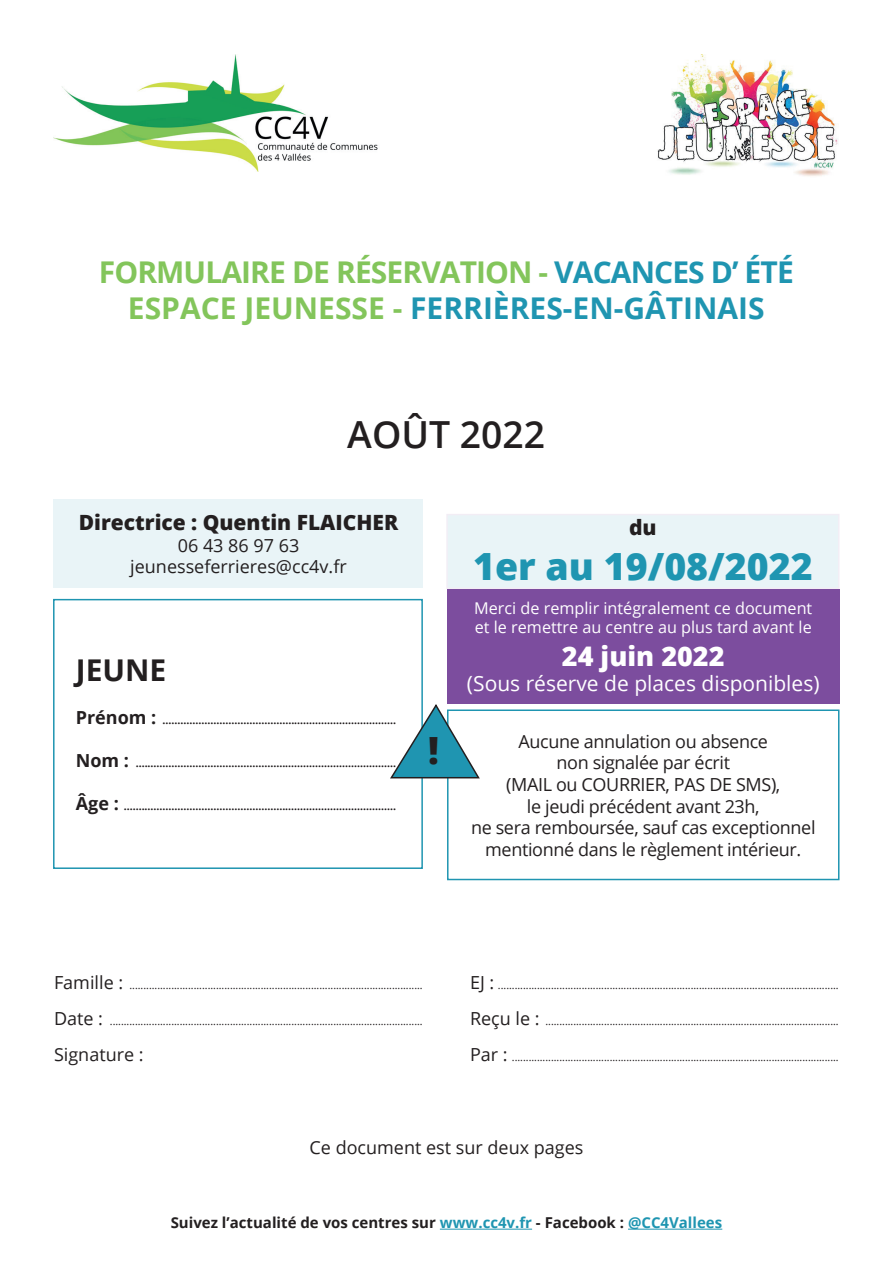
<style>
.page{position:relative;width:893px;height:1263px;background:#fff}
.page>*{position:absolute;margin:0;border:0;box-sizing:border-box;transform-origin:0 0}
.t1{font:800 37.5px "Open Sans";color:#1f95b1}
.t2{font:800 37.5px "Open Sans";color:#231f20}
.t3{font:600 37.35px "Open Sans";color:#231f20}
.t4{font:700 30px/36px "Open Sans";letter-spacing:-.03em;color:#83c55b;text-align:center}
.t5{font:700 30px "Open Sans";color:#231f20}
.t6{font:800 27px "Open Sans";color:#fff}
.t7{font:21px "Open Sans";color:#fff}
.t8{font:800 21px "Open Sans";color:#231f20}
.t9{font:18px/21.6px "Open Sans";letter-spacing:-.02em;color:#231f20;text-align:center}
.t10{font:18px/21.6px "Open Sans";color:#231f20;text-align:center}
.t11{font:16.2px/19.5px "Open Sans";color:#fff}
.t12{font:700 15px "Open Sans";color:#231f20}
.t13{font:10.5px "Open Sans";color:#231f20}
.t14{font:700 10.5px "Open Sans";color:#231f20}
.s1{color:#1f95b1}
.s2{font-size:18px}
</style>
<div class="page">
<hr style="left:440px;top:1229px;width:92px;height:1px;background:#1f95b1">
<hr style="left:628px;top:1229px;width:94px;height:1px;background:#1f95b1">
<div style="left:446px;top:514px;width:393px;height:75px;background:#e9f4f7"></div>
<img style="left:54px;top:54px;width:324px;height:117px">
<div style="left:54px;top:500px;width:369px;height:88px;background:#e9f4f7"></div>
<div style="left:447px;top:589px;width:392px;height:114px;background:#7c4d9e"></div>
<div style="left:53px;top:599px;width:370px;height:270px;border:2px solid #1f95b1"></div>
<div style="left:447px;top:709px;width:392px;height:171px;border:2px solid #1f95b1"></div>
<svg style="left:390px;top:703px;width:91px;height:76px"></svg>
<img style="left:657px;top:54px;width:181px;height:122px">
<h3 class="t4" style="left:99px;top:253px;width:696px">FORMULAIRE DE RÉSERVATION - <span class="s1">VACANCES D’ ÉTÉ<br></span>ESPACE JEUNESSE - <span class="s1">FERRIÈRES-EN-GÂTINAIS</span></h3>
<h2 class="t3" style="left:347px;top:409px;width:199px">AOÛT 2022</h2>
<h3 class="t8" style="left:79px;top:506px;width:321px">Directrice : Quentin FLAICHER</h3>
<h3 class="t10" style="left:130px;top:534px;width:218px">06 43 86 97 63 jeunesseferrieres@cc4v.fr</h3>
<h3 class="t5" style="left:76px;top:648px;width:92px">JEUNE</h3>
<p class="t14" style="left:76px;top:712px;width:322px"><span class="s2">Prénom :</span> ..............................................................................</p>
<p class="t14" style="left:76px;top:756px;width:322px"><span class="s2">Nom :</span> .......................................................................................</p>
<p class="t14" style="left:76px;top:799px;width:322px"><span class="s2">Âge :</span> ...........................................................................................</p>
<h1 class="t2" style="left:428px;top:722px;width:12px">!</h1>
<h3 class="t8" style="left:629px;top:511px;width:29px">du</h3>
<h1 class="t1" style="left:473px;top:538px;width:341px">1er au 19/08/2022</h1>
<h3 class="t11" style="left:474px;top:598px;width:340px">Merci de remplir intégralement ce document et le remettre au centre au plus tard avant le</h3>
<h3 class="t6" style="left:562px;top:635px;width:164px">24 juin 2022</h3>
<h3 class="t7" style="left:467px;top:669px;width:354px">(Sous réserve de places disponibles)</h3>
<h3 class="t9" style="left:471px;top:730px;width:346px">Aucune annulation ou absence<br>non signalée par écrit<br>(MAIL ou COURRIER, PAS DE SMS),<br>le jeudi précédent avant 23h,<br>ne sera remboursée, sauf cas exceptionnel mentionné dans le règlement intérieur.</h3>
<p class="t13" style="left:54px;top:978px;width:370px"><span class="s2">Famille :</span> .........................................................................................................</p>
<p class="t13" style="left:54px;top:1014px;width:370px"><span class="s2">Date :</span> ................................................................................................................</p>
<h3 class="t10" style="left:54px;top:1043px;width:91px">Signature :</h3>
<p class="t13" style="left:470px;top:978px;width:370px"><span class="s2">EJ :</span> ..........................................................................................................................</p>
<p class="t13" style="left:470px;top:1014px;width:370px"><span class="s2">Reçu le :</span> .........................................................................................................</p>
<p class="t13" style="left:470px;top:1050px;width:370px"><span class="s2">Par :</span> .....................................................................................................................</p>
<h3 class="t10" style="left:310px;top:1136px;width:275px">Ce document est sur deux pages</h3>
<h3 class="t12" style="left:171px;top:1212px;width:553px">Suivez l’actualité de vos centres sur <span class="s1">www.cc4v.fr</span> - Facebook : <span class="s1">@CC4Vallees</span></h3>
</div>
